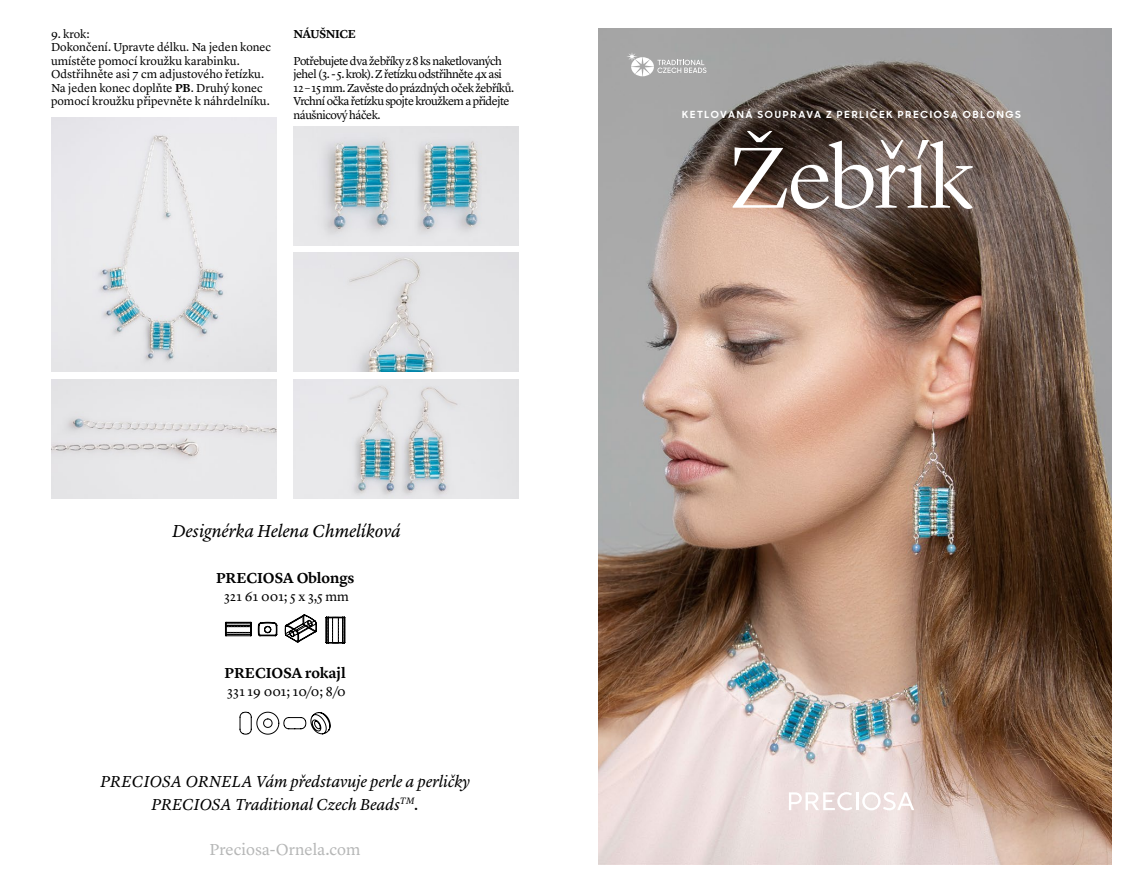
<style>
.page{position:relative;width:1140px;height:893px;background:#fff}
.page>*{position:absolute;margin:0;border:0;box-sizing:border-box;transform-origin:0 0}
.t1{font:300 90px "Lyon Display";letter-spacing:-.01em;color:#fff;scale:1.05 1}
.t2{font:italic 18px "Lyon Text";letter-spacing:-.005em;color:#000}
.t3{font:italic 16.5px/22.5px "Lyon Text";color:#000}
.t4{font:16.5px "Lyon Text";color:#b6b7b7}
.t5{font:600 15px "Lyon Text";letter-spacing:-.005em;color:#000}
.t6{font:13.5px "Lyon Text";letter-spacing:.005em;color:#000}
.t7{font:12px/13.5px "Lyon Text";letter-spacing:-.015em;color:#000}
.t8{font:12px/13.5px "Lyon Text";letter-spacing:-.04em;color:#000}
.t9{font:600 12px "Lyon Text";letter-spacing:-.03em;color:#000}
.t10{font:700 9.75px "Sharp Sans Display No 1";letter-spacing:.165em;color:#fff;scale:1.05 1}
.s1{font-weight:600}
</style>
<div class="page">
<img style="left:598px;top:28px;width:513px;height:836px">
<hr style="left:855px;top:792px;width:3px;height:18px;background:#fff">
<svg style="left:862px;top:792px;width:52px;height:18px"></svg>
<svg style="left:789px;top:792px;width:63px;height:18px"></svg>
<svg style="left:626px;top:52px;width:80px;height:24px;background:#bbb"></svg>
<img style="left:51px;top:118px;width:225px;height:254px">
<img style="left:293px;top:126px;width:226px;height:119px">
<img style="left:293px;top:253px;width:226px;height:119px">
<img style="left:293px;top:379px;width:226px;height:119px">
<img style="left:51px;top:379px;width:225px;height:119px">
<svg style="left:240px;top:712px;width:11px;height:22px"></svg>
<svg style="left:257px;top:712px;width:73px;height:22px"></svg>
<svg style="left:258px;top:622px;width:19px;height:14px"></svg>
<svg style="left:225px;top:622px;width:27px;height:14px"></svg>
<svg style="left:326px;top:617px;width:19px;height:27px"></svg>
<svg style="left:285px;top:615px;width:32px;height:28px"></svg>
<p class="t7" style="left:51px;top:26px;width:222px">9. krok:<br>Dokončení. Upravte délku. Na jeden konec umístěte pomocí kroužku karabinku.<br>Odstřihněte asi 7 cm adjustového řetízku.<br>Na jeden konec doplňte <span class="s1">PB</span>. Druhý konec pomocí kroužku připevněte k náhrdelníku.</p>
<p class="t9" style="left:293px;top:24px;width:64px">Náušnice</p>
<p class="t8" style="left:293px;top:53px;width:222px">Potřebujete dva žebříky z 8 ks naketlovaných jehel (3. - 5. krok). Z řetízku odstřihněte 4x asi 12 – 15 mm. Zavěste do prázdných oček žebříků.<br>Vrchní očka řetízku spojte kroužkem a přidejte náušnicový háček.</p>
<h2 class="t2" style="left:172px;top:517px;width:230px">Designérka Helena Chmelíková</h2>
<p class="t5" style="left:216px;top:566px;width:140px">PRECIOSA Oblongs</p>
<p class="t6" style="left:224px;top:586px;width:126px">321 61 001; 5 x 3,5 mm</p>
<p class="t5" style="left:224px;top:661px;width:123px">PRECIOSA rokajl</p>
<p class="t6" style="left:227px;top:681px;width:120px">331 19 001; 10/0; 8/0</p>
<h3 class="t3" style="left:152px;top:769px;width:320px;text-indent:-51px">Preciosa Ornela Vám představuje perle a perličky<br>PRECIOSA</h3>
<h3 class="t3" style="left:235px;top:792px;width:185px">Traditional Czech Beads<sup>TM</sup>.</h3>
<h3 class="t4" style="left:209px;top:836px;width:152px">Preciosa-Ornela.com</h3>
<p class="t10" style="left:682px;top:106px;width:213px">KETLOVANÁ SOUPRAVA Z PERLIČEK PRE</p>
<p class="t10" style="left:920px;top:106px;width:17px">CIOSA</p>
<p class="t10" style="left:962px;top:106px;width:57px">OBLONGS</p>
<h1 class="t1" style="left:730px;top:113px;width:233px">Žebřík</h1>
</div>
